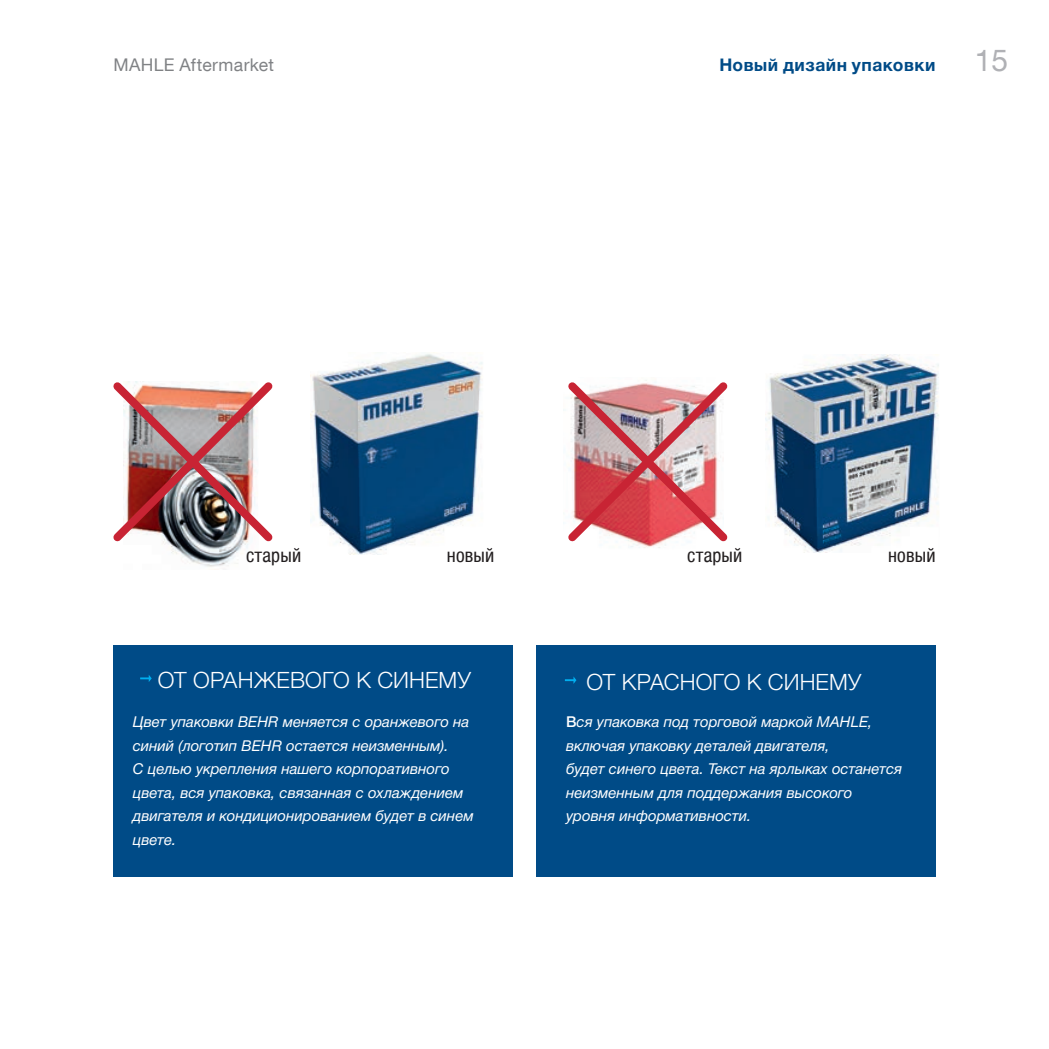
<style>
.page{position:relative;width:1049px;height:1049px;background:#fff}
.page>*{position:absolute;margin:0;border:0;box-sizing:border-box;transform-origin:0 0}
.t1{font:30px "Helvetica Neue LT Com";color:#b0b1b5}
.t2{font:300 22.5px "Helvetica Neue LTW1 G";letter-spacing:.005em;color:#fff}
.t3{font:condensed 19.5px "Helvetica Neue LTCYR";letter-spacing:.01em;color:#231f20}
.t4{font:700 17.5px "Helvetica Neue Cyr";letter-spacing:.025em;color:#004b87}
.t5{font:17.5px "Helvetica Neue LT Com";letter-spacing:.02em;color:#808285}
.t6{font:italic 15px/23.5px "Helvetica Neue Cyr";color:#fff}
.s1{font-weight:500;font-style:normal}
</style>
<div class="page">
<img style="left:171px;top:548px;width:77px;height:19px">
<img style="left:310px;top:354px;width:173px;height:200px">
<img style="left:563px;top:380px;width:165px;height:168px">
<img style="left:113px;top:381px;width:160px;height:167px">
<img style="left:765px;top:354px;width:174px;height:199px">
<div style="left:536px;top:645px;width:399px;height:232px;background:#004b87"></div>
<div style="left:113px;top:645px;width:400px;height:232px;background:#004b87"></div>
<svg style="left:565px;top:676px;width:11px;height:8px"></svg>
<svg style="left:140px;top:675px;width:12px;height:7px"></svg>
<p class="t5" style="left:113px;top:54px;width:162px">MAHLE Aftermarket</p>
<p class="t4" style="left:719px;top:55px;width:218px">Новый дизайн упаковки</p>
<h1 class="t1" style="left:975px;top:42px;width:35px">15</h1>
<p class="t3" style="left:246px;top:544px;width:57px">старый</p>
<p class="t3" style="left:447px;top:544px;width:49px">новый</p>
<p class="t3" style="left:687px;top:544px;width:57px">старый</p>
<p class="t3" style="left:888px;top:544px;width:49px">новый</p>
<h2 class="t2" style="left:158px;top:666px;width:315px">ОТ ОРАНЖЕВОГО К СИНЕМУ</h2>
<h2 class="t2" style="left:586px;top:668px;width:277px">ОТ КРАСНОГО К СИНЕМУ</h2>
<p class="t6" style="left:566px;top:710px;width:338px"><span class="s1">В</span>ся упаковка под торговой маркой MAHLE, включая упаковку деталей двигателя,<br>будет синего цвета. Текст на ярлыках останется неизменным для поддержания высокого уровня информативности.</p>
<p class="t6" style="left:133px;top:710px;width:342px">Цвет упаковки BEHR меняется с оранжевого на синий (логотип BEHR остается неизменным).<br>С целью укрепления нашего корпоративного цвета, вся упаковка, связанная с охлаждением двигателя и кондиционированием будет в синем цвете.</p>
</div>
